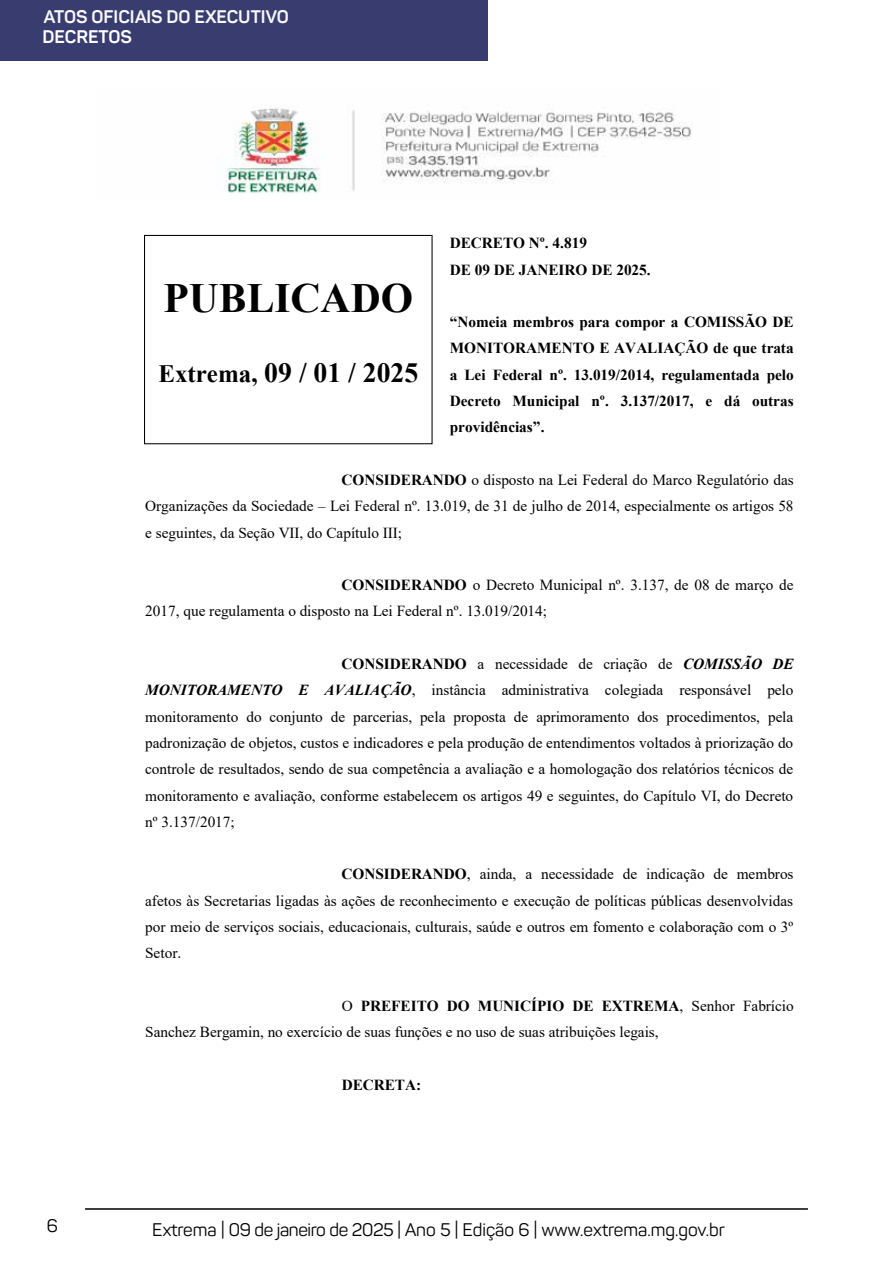
<style>
.page{position:relative;width:893px;height:1263px;background:#fff}
.page>*{position:absolute;margin:0;border:0;box-sizing:border-box;transform-origin:0 0}
.t1{font:700 41.55px "Times New Roman";color:#000}
.t2{font:700 27.75px "Times New Roman";color:#000}
.t3{font:18px "Panton";color:#000}
.t4{font:700 18px "Panton";color:#f7f8f8}
.t5{font:700 18px "Panton";color:#fff}
.t6{font:15.3px/26.2px "Times New Roman";color:#000;text-align:justify}
.t7{font:700 15.3px/26.2px "Times New Roman";color:#000}
.s1{font-weight:700}
.s2{font-weight:700;font-style:italic}
.s3{font-size:24.9px}
</style>
<div class="page">
<hr style="left:85px;top:1208px;width:723px;height:2px;background:#000">
<div style="left:0;top:0;width:488px;height:61px;background:#383c6f"></div>
<img style="left:223px;top:107px;width:470px;height:86px">
<div style="left:144px;top:235px;width:289px;height:209px;border:1px solid #000"></div>
<p class="t4" style="left:44px;top:6px;width:247px">ATOS OFICIAIS DO EXECUTIVO</p>
<p class="t5" style="left:43px;top:26px;width:91px">DECRETOS</p>
<p class="t7" style="left:450px;top:230px;width:202px">DECRETO Nº. 4.819<br>DE 09 DE JANEIRO DE 2025.</p>
<p class="t7" style="left:450px;top:308px;width:345px;text-align:justify">“Nomeia membros para compor a COMISSÃO DE MONITORAMENTO E AVALIAÇÃO de que trata a Lei Federal nº. 13.019/2014, regulamentada pelo Decreto Municipal nº. 3.137/2017, e dá outras providências”.</p>
<p class="t6" style="left:145px;top:466px;width:650px;text-indent:196px"><span class="s1">CONSIDERANDO</span> o disposto na Lei Federal do Marco Regulatório das Organizações da Sociedade – Lei Federal nº. 13.019, de 31 de julho de 2014, especialmente os artigos 58 e seguintes, da Seção VII, do Capítulo III;</p>
<p class="t6" style="left:145px;top:571px;width:650px;text-indent:196px"><span class="s1">CONSIDERANDO</span> o Decreto Municipal nº. 3.137, de 08 de março de<br>2017, que regulamenta o disposto na Lei Federal nº. 13.019/2014;</p>
<p class="t6" style="left:145px;top:650px;width:650px;text-indent:196px"><span class="s1">CONSIDERANDO</span> a necessidade de criação de <span class="s2">COMISSÃO DE MONITORAMENTO E AVALIAÇÃO</span>, instância administrativa colegiada responsável pelo monitoramento do conjunto de parcerias, pela proposta de aprimoramento dos procedimentos, pela padronização de objetos, custos e indicadores e pela produção de entendimentos voltados à priorização do controle de resultados, sendo de sua competência a avaliação e a homologação dos relatórios técnicos de monitoramento e avaliação, conforme estabelecem os artigos 49 e seguintes, do Capítulo VI, do Decreto nº 3.137/2017;</p>
<p class="t6" style="left:145px;top:861px;width:650px;text-indent:196px"><span class="s1">CONSIDERANDO</span>, ainda, a necessidade de indicação de membros afetos às Secretarias ligadas às ações de reconhecimento e execução de políticas públicas desenvolvidas por meio de serviços sociais, educacionais, culturais, saúde e outros em fomento e colaboração com o 3º Setor.</p>
<p class="t6" style="left:145px;top:992px;width:650px;text-indent:196px">O <span class="s1">PREFEITO DO MUNICÍPIO DE EXTREMA</span>, Senhor Fabrício<br>Sanchez Bergamin, no exercício de suas funções e no uso de suas atribuições legais,</p>
<p class="t7" style="left:342px;top:1071px;width:81px">DECRETA:</p>
<h1 class="t1" style="left:163px;top:268px;width:251px">PUBLICADO</h1>
<h2 class="t2" style="left:158px;top:352px;width:261px"><span class="s3">Extrema,</span> 09 / 01 / 2025</h2>
<p class="t3" style="left:47px;top:1215px;width:13px">6</p>
<p class="t3" style="left:152px;top:1219px;width:574px">Extrema | 09 de janeiro de 2025 | Ano 5 | Edição 6 | www.extrema.mg.gov.br</p>
</div>
